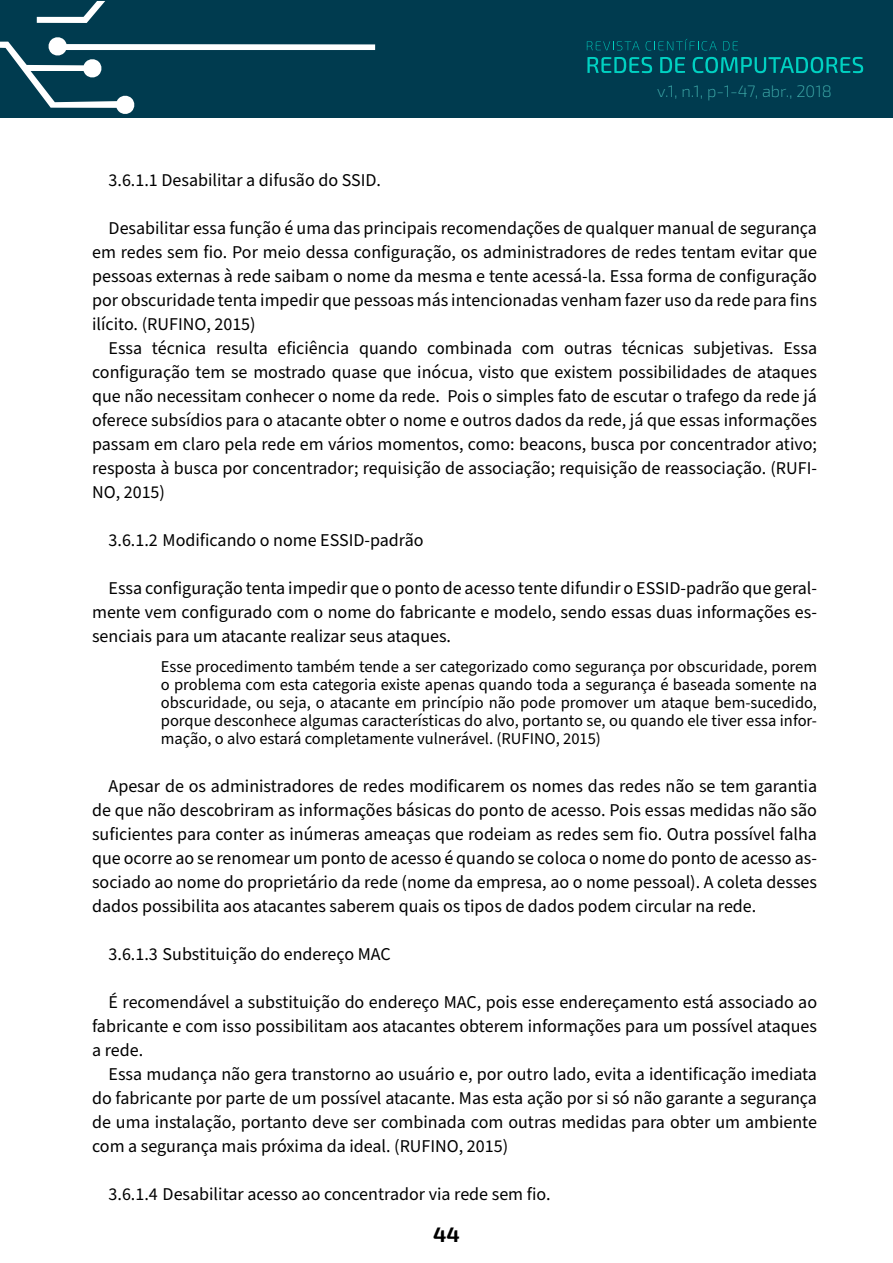
<style>
.page{position:relative;width:893px;height:1263px;background:#fff}
.page>*{position:absolute;margin:0;border:0;box-sizing:border-box;transform-origin:0 0}
.t1{font:700 21px "Exo 2";color:#000}
.t2{font:18px/24px "Source Sans Pro";color:#000;text-align:justify}
.t3{font:16.5px/18px "Source Sans Pro";color:#000;text-align:justify}
.t4{font:200 16.5px "Exo 2";color:#47bab6}
</style>
<div class="page">
<div style="left:0;top:0;width:893px;height:118px;background:#003b4f"></div>
<svg style="left:37px;top:1px;width:68px;height:22px"></svg>
<svg style="left:0;top:37px;width:375px;height:77px"></svg>
<svg style="left:587px;top:41px;width:53px;height:9px"></svg>
<svg style="left:646px;top:39px;width:71px;height:11px"></svg>
<svg style="left:723px;top:41px;width:15px;height:9px"></svg>
<svg style="left:587px;top:57px;width:65px;height:16px"></svg>
<svg style="left:660px;top:57px;width:25px;height:16px"></svg>
<svg style="left:693px;top:57px;width:170px;height:16px"></svg>
<p class="t4" style="left:657px;top:82px;width:176px">v.1, n.1, p-1-47, abr., 2018</p>
<p class="t2" style="left:109px;top:168px;width:274px">3.6.1.1 Desabilitar a difusão do SSID.</p>
<p class="t2" style="left:92px;top:216px;width:726px;text-indent:17px">Desabilitar essa função é uma das principais recomendações de qualquer manual de segurança em redes sem fio. Por meio dessa configuração, os administradores de redes tentam evitar que pessoas externas à rede saibam o nome da mesma e tente acessá-la. Essa forma de configuração por obscuridade tenta impedir que pessoas más intencionadas venham fazer uso da rede para fins ilícito. (RUFINO, 2015)</p>
<p class="t2" style="left:92px;top:336px;width:726px;text-indent:17px">Essa técnica resulta eficiência quando combinada com outras técnicas subjetivas. Essa configuração tem se mostrado quase que inócua, visto que existem possibilidades de ataques que não necessitam conhecer o nome da rede. Pois o simples fato de escutar o trafego da rede já oferece subsídios para o atacante obter o nome e outros dados da rede, já que essas informações passam em claro pela rede em vários momentos, como: beacons, busca por concentrador ativo; resposta à busca por concentrador; requisição de associação; requisição de reassociação. (RUFI-NO, 2015)</p>
<p class="t2" style="left:109px;top:528px;width:317px">3.6.1.2 Modificando o nome ESSID-padrão</p>
<p class="t2" style="left:92px;top:576px;width:726px;text-indent:17px">Essa configuração tenta impedir que o ponto de acesso tente difundir o ESSID-padrão que geral&shy;mente vem configurado com o nome do fabricante e modelo, sendo essas duas informações es&shy;senciais para um atacante realizar seus ataques.</p>
<p class="t3" style="left:161px;top:658px;width:658px">Esse procedimento também tende a ser categorizado como segurança por obscuridade, porem o problema com esta categoria existe apenas quando toda a segurança é baseada somente na obscuridade, ou seja, o atacante em princípio não pode promover um ataque bem-sucedido, porque desconhece algumas características do alvo, portanto se, ou quando ele tiver essa infor&shy;mação, o alvo estará completamente vulnerável. (RUFINO, 2015)</p>
<p class="t2" style="left:92px;top:775px;width:727px;text-indent:17px">Apesar de os administradores de redes modificarem os nomes das redes não se tem garantia de que não descobriram as informações básicas do ponto de acesso. Pois essas medidas não são suficientes para conter as inúmeras ameaças que rodeiam as redes sem fio. Outra possível falha que ocorre ao se renomear um ponto de acesso é quando se coloca o nome do ponto de acesso as&shy;sociado ao nome do proprietário da rede (nome da empresa, ao o nome pessoal). A coleta desses dados possibilita aos atacantes saberem quais os tipos de dados podem circular na rede.</p>
<p class="t2" style="left:109px;top:943px;width:284px">3.6.1.3 Substituição do endereço MAC</p>
<p class="t2" style="left:92px;top:991px;width:726px;text-indent:17px">É recomendável a substituição do endereço MAC, pois esse endereçamento está associado ao fabricante e com isso possibilitam aos atacantes obterem informações para um possível ataques a rede.</p>
<p class="t2" style="left:92px;top:1063px;width:726px;text-indent:17px">Essa mudança não gera transtorno ao usuário e, por outro lado, evita a identificação imediata do fabricante por parte de um possível atacante. Mas esta ação por si só não garante a segurança de uma instalação, portanto deve ser combinada com outras medidas para obter um ambiente com a segurança mais próxima da ideal. (RUFINO, 2015)</p>
<p class="t2" style="left:109px;top:1183px;width:443px">3.6.1.4 Desabilitar acesso ao concentrador via rede sem fio.</p>
<p class="t1" style="left:433px;top:1222px;width:28px">44</p>
</div>
